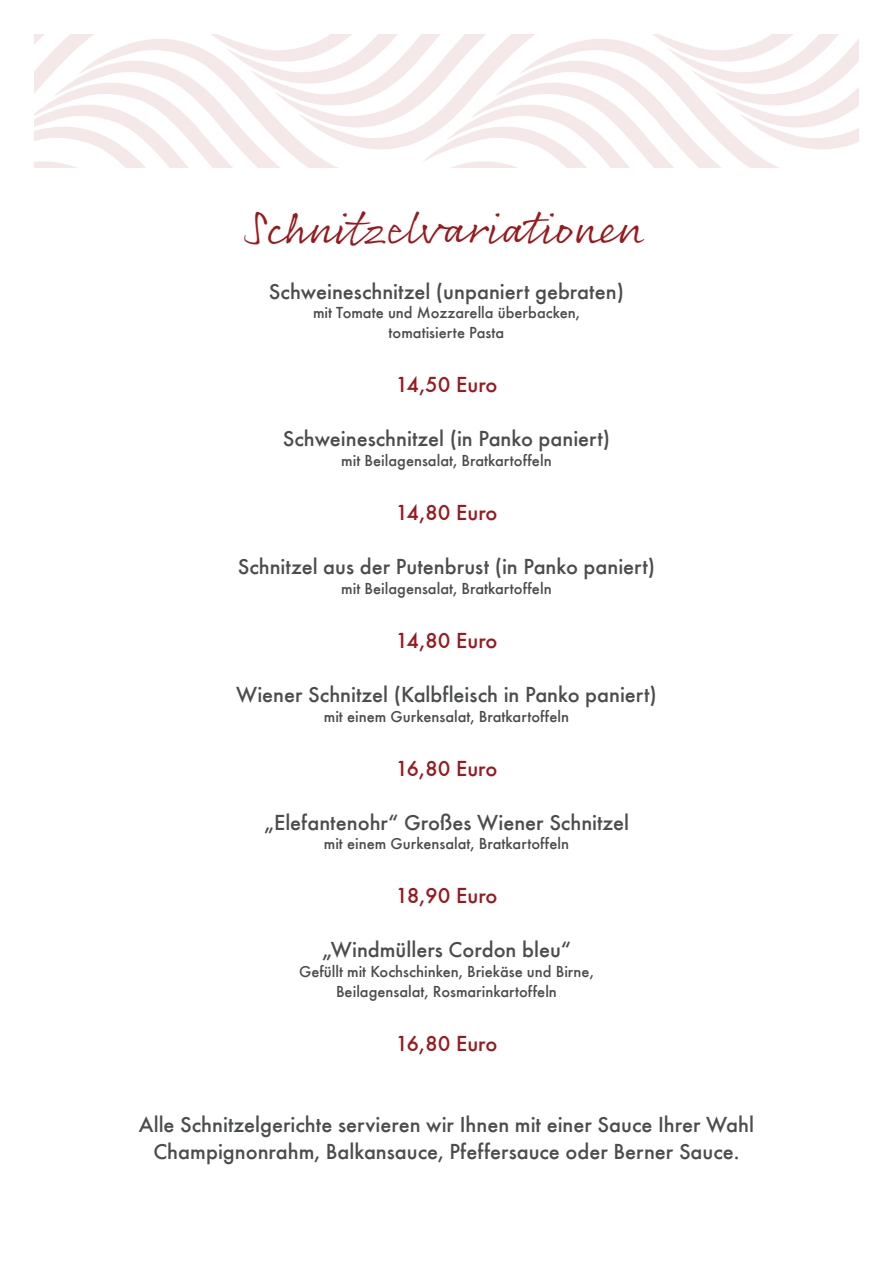
<style>
.page{position:relative;width:893px;height:1263px;background:#fff}
.page>*{position:absolute;margin:0;border:0;box-sizing:border-box;transform-origin:0 0}
.t1{font:47.4px "Rollerscript Smooth";color:#981a1e}
.t2{font:500 22.5px/27px "Futura TEE";color:#4b4c4d;text-align:center}
.t3{font:500 22.5px "Futura TEE";color:#981a1e}
.t4{font:500 16.5px/19.8px "Futura TEE";color:#4b4c4d;text-align:center}
</style>
<div class="page">
<svg style="left:34px;top:34px;width:825px;height:134px"></svg>
<h1 class="t1" style="left:249px;top:198px;width:395px">Schnitzelvariationen</h1>
<p class="t2" style="left:269px;top:277px;width:356px">Schweineschnitzel (unpaniert gebraten)</p>
<p class="t4" style="left:313px;top:303px;width:268px">mit Tomate und Mozzarella überbacken, tomatisierte Pasta</p>
<p class="t3" style="left:395px;top:371px;width:104px">14,50 Euro</p>
<p class="t2" style="left:283px;top:425px;width:329px">Schweineschnitzel (in Panko paniert)</p>
<p class="t4" style="left:341px;top:451px;width:212px">mit Beilagensalat, Bratkartoffeln</p>
<p class="t3" style="left:395px;top:499px;width:104px">14,80 Euro</p>
<p class="t2" style="left:238px;top:553px;width:419px">Schnitzel aus der Putenbrust (in Panko paniert)</p>
<p class="t4" style="left:341px;top:578px;width:212px">mit Beilagensalat, Bratkartoffeln</p>
<p class="t3" style="left:395px;top:627px;width:104px">14,80 Euro</p>
<p class="t2" style="left:236px;top:681px;width:422px">Wiener Schnitzel (Kalbfleisch in Panko paniert)</p>
<p class="t4" style="left:324px;top:706px;width:247px">mit einem Gurkensalat, Bratkartoffeln</p>
<p class="t3" style="left:396px;top:755px;width:103px">16,80 Euro</p>
<p class="t2" style="left:264px;top:808px;width:367px">„Elefantenohr“ Großes Wiener Schnitzel</p>
<p class="t4" style="left:324px;top:834px;width:247px">mit einem Gurkensalat, Bratkartoffeln</p>
<p class="t3" style="left:395px;top:883px;width:104px">18,90 Euro</p>
<p class="t2" style="left:322px;top:936px;width:251px">„Windmüllers Cordon bleu“</p>
<p class="t4" style="left:299px;top:962px;width:296px">Gefüllt mit Kochschinken, Briekäse und Birne,<br>Beilagensalat, Rosmarinkartoffeln</p>
<p class="t3" style="left:396px;top:1030px;width:103px">16,80 Euro</p>
<p class="t2" style="left:139px;top:1111px;width:616px">Alle Schnitzelgerichte servieren wir Ihnen mit einer Sauce Ihrer Wahl<br>Champignonrahm, Balkansauce, Pfeffersauce oder Berner Sauce.</p>
</div>
